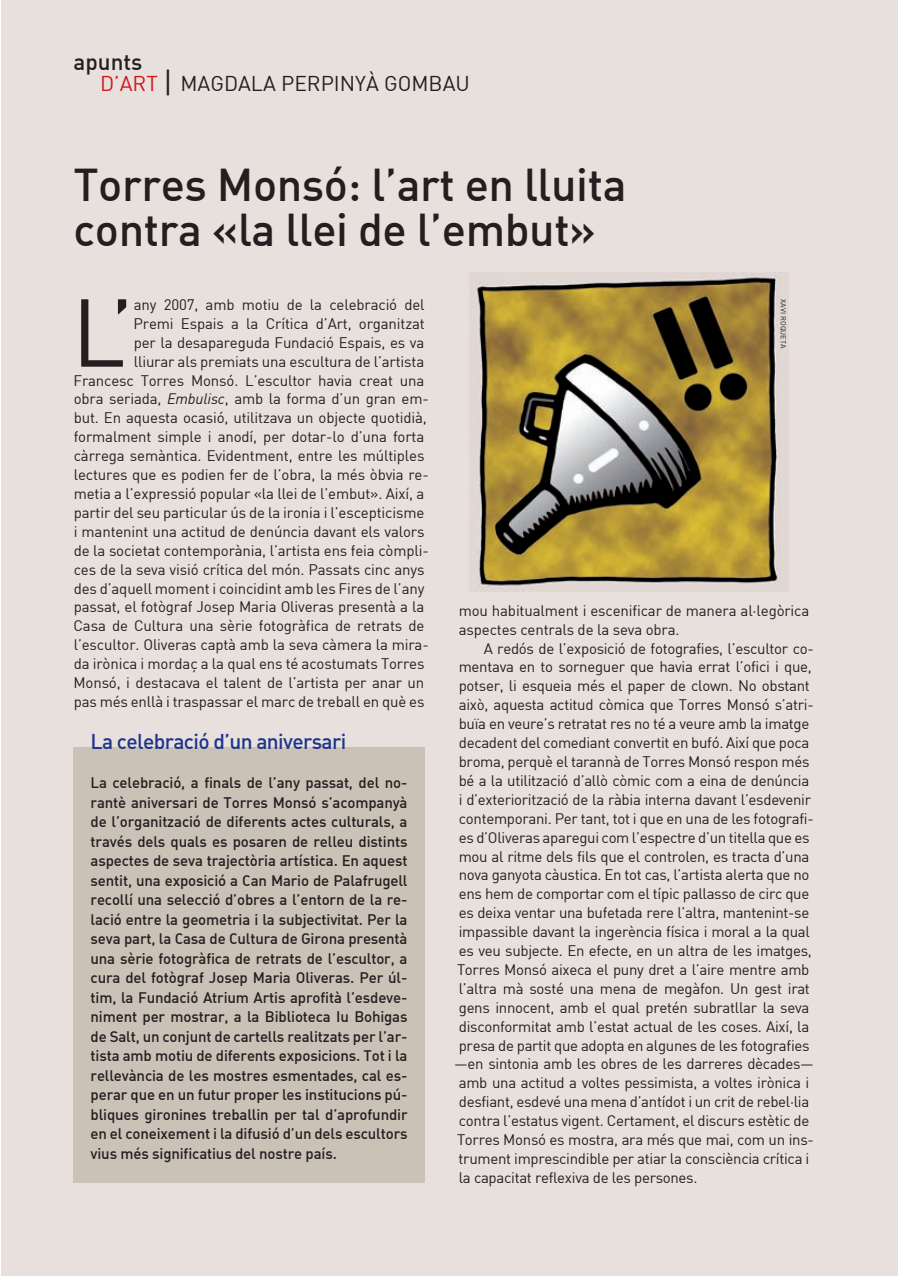
<style>
.page{position:relative;width:898px;height:1276px;background:#fff}
.page>*{position:absolute;margin:0;border:0;box-sizing:border-box;transform-origin:0 0}
.t1{font:94.65px "DIN";color:#231f20}
.t2{font:45px/45px "DIN Medium Alternate";letter-spacing:-.01em;color:#231f20}
.t3{font:22.5px "DIN Medium Alternate";color:#231f20}
.t4{font:21px "DIN";color:#231f20}
.t5{font:21px "DIN Medium Alternate";letter-spacing:-.03em;color:#1e358b}
.t6{font:15px/18.9px "DIN";letter-spacing:-.02em;color:#231f20}
.t7{font:15px/19.5px "DIN Medium Alternate";letter-spacing:-.01em;color:#231f20;text-align:justify}
.t8{font:7.35px "DIN";color:#231f20}
.s1{color:#d2161e}
.s2{font-size:30px}
.s3{font-style:italic}
</style>
<div class="page">
<div style="left:1px;top:0;width:896px;height:1275px;background:#e8e0dc"></div>
<div style="left:74px;top:747px;width:350px;height:435px;background:#cbc2b7"></div>
<img style="left:469px;top:272px;width:312px;height:319px">
<h3 class="t3" style="left:74px;top:48px;width:70px">apunts</h3>
<h3 class="t4" style="left:100px;top:70px;width:371px"><span class="s1">D’ART</span> <span class="s2">|</span> MAGDALA PERPINYÀ GOMBAU</h3>
<h2 class="t2" style="left:74px;top:161px;width:554px">Torres Monsó: l’art en lluita contra «la llei de l’embut»</h2>
<h1 class="t1" style="left:71px;top:273px;width:65px">L’</h1>
<p class="t6" style="left:134px;top:295px;width:292px">any 2007, amb motiu de la celebració del</p>
<p class="t6" style="left:133px;top:314px;width:293px">Premi Espais a la Crítica d’Art, organitzat</p>
<p class="t6" style="left:134px;top:332px;width:292px">per la desapareguda Fundació Espais, es va</p>
<p class="t6" style="left:134px;top:351px;width:292px">lliurar als premiats una escultura de l’artista</p>
<p class="t6" style="left:73px;top:370px;width:352px">Francesc Torres Monsó. L’escultor havia creat una</p>
<p class="t6" style="left:74px;top:389px;width:356px">obra seriada, <span class="s3">Embulisc</span>, amb la forma d’un gran em·</p>
<p class="t6" style="left:74px;top:408px;width:354px">but. En aquesta ocasió, utilitzava un objecte quotidià,</p>
<p class="t6" style="left:74px;top:427px;width:352px">formalment simple i anodí, per dotar·lo d’una forta</p>
<p class="t6" style="left:74px;top:446px;width:352px">càrrega semàntica. Evidentment, entre les múltiples</p>
<p class="t6" style="left:74px;top:465px;width:356px">lectures que es podien fer de l’obra, la més òbvia re·</p>
<p class="t6" style="left:74px;top:484px;width:352px">metia a l’expressió popular «la llei de l’embut». Així, a</p>
<p class="t6" style="left:74px;top:503px;width:352px">partir del seu particular ús de la ironia i l’escepticisme</p>
<p class="t6" style="left:74px;top:521px;width:352px">i mantenint una actitud de denúncia davant els valors</p>
<p class="t6" style="left:74px;top:540px;width:356px">de la societat contemporània, l’artista ens feia còmpli·</p>
<p class="t6" style="left:74px;top:559px;width:352px">ces de la seva visió crítica del món. Passats cinc anys</p>
<p class="t6" style="left:74px;top:578px;width:352px">des d’aquell moment i coincidint amb les Fires de l’any</p>
<p class="t6" style="left:74px;top:597px;width:352px">passat, el fotògraf Josep Maria Oliveras presentà a la</p>
<p class="t6" style="left:74px;top:616px;width:352px">Casa de Cultura una sèrie fotogràfica de retrats de</p>
<p class="t6" style="left:74px;top:635px;width:356px">l’escultor. Oliveras captà amb la seva càmera la mira·</p>
<p class="t6" style="left:74px;top:654px;width:352px">da irònica i mordaç a la qual ens té acostumats Torres</p>
<p class="t6" style="left:73px;top:673px;width:352px">Monsó, i destacava el talent de l’artista per anar un</p>
<p class="t6" style="left:74px;top:692px;width:352px">pas més enllà i traspassar el marc de treball en què es</p>
<h3 class="t5" style="left:91px;top:728px;width:257px">La celebració d’un aniversari</h3>
<p class="t7" style="left:91px;top:772px;width:318px">La celebració, a finals de l’any passat, del no&shy;rantè aniversari de Torres Monsó s’acompanyà de l’organització de diferents actes culturals, a través dels quals es posaren de relleu distints aspectes de seva trajectòria artística. En aquest sentit, una exposició a Can Mario de Palafrugell recollí una selecció d’obres a l’entorn de la re&shy;lació entre la geometria i la subjectivitat. Per la seva part, la Casa de Cultura de Girona presentà una sèrie fotogràfica de retrats de l’escultor, a cura del fotògraf Josep Maria Oliveras. Per úl&shy;tim, la Fundació Atrium Artis aprofità l’esdeve&shy;niment per mostrar, a la Biblioteca Iu Bohigas de Salt, un conjunt de cartells realitzats per l’ar&shy;tista amb motiu de diferents exposicions. Tot i la rellevància de les mostres esmentades, cal es&shy;perar que en un futur proper les institucions pú&shy;bliques gironines treballin per tal d’aprofundir en el coneixement i la difusió d’un dels escultors vius més significatius del nostre país.</p>
<p class="t8" style="left:788px;top:299px;width:51px;rotate:90deg">xavi roqueta</p>
<p class="t6" style="left:458px;top:600px;width:352px">mou habitualment i escenificar de manera al·legòrica aspectes centrals de la seva obra.</p>
<p class="t6" style="left:483px;top:638px;width:331px">A redós de l’exposició de fotografies, l’escultor co·</p>
<p class="t6" style="left:458px;top:657px;width:354px">mentava en to sorneguer que havia errat l’ofici i que,</p>
<p class="t6" style="left:458px;top:676px;width:352px">potser, li esqueia més el paper de clown. No obstant</p>
<p class="t6" style="left:459px;top:695px;width:356px">això, aquesta actitud còmica que Torres Monsó s’atri·</p>
<p class="t6" style="left:458px;top:714px;width:352px">buïa en veure’s retratat res no té a veure amb la imatge</p>
<p class="t6" style="left:458px;top:733px;width:352px">decadent del comediant convertit en bufó. Així que poca</p>
<p class="t6" style="left:458px;top:752px;width:352px">broma, perquè el tarannà de Torres Monsó respon més</p>
<p class="t6" style="left:458px;top:770px;width:352px">bé a la utilització d’allò còmic com a eina de denúncia</p>
<p class="t6" style="left:459px;top:789px;width:353px">i d’exteriorització de la ràbia interna davant l’esdevenir</p>
<p class="t6" style="left:459px;top:808px;width:356px">contemporani. Per tant, tot i que en una de les fotografi·</p>
<p class="t6" style="left:459px;top:827px;width:352px">es d’Oliveras aparegui com l’espectre d’un titella que es</p>
<p class="t6" style="left:458px;top:846px;width:352px">mou al ritme dels fils que el controlen, es tracta d’una</p>
<p class="t6" style="left:458px;top:865px;width:352px">nova ganyota càustica. En tot cas, l’artista alerta que no</p>
<p class="t6" style="left:459px;top:884px;width:352px">ens hem de comportar com el típic pallasso de circ que</p>
<p class="t6" style="left:459px;top:903px;width:352px">es deixa ventar una bufetada rere l’altra, mantenint·se</p>
<p class="t6" style="left:459px;top:922px;width:352px">impassible davant la ingerència física i moral a la qual</p>
<p class="t6" style="left:459px;top:941px;width:354px">es veu subjecte. En efecte, en un altra de les imatges,</p>
<p class="t6" style="left:457px;top:959px;width:354px">Torres Monsó aixeca el puny dret a l’aire mentre amb</p>
<p class="t6" style="left:458px;top:978px;width:352px">l’altra mà sosté una mena de megàfon. Un gest irat</p>
<p class="t6" style="left:459px;top:997px;width:352px">gens innocent, amb el qual pretén subratllar la seva</p>
<p class="t6" style="left:459px;top:1016px;width:352px">disconformitat amb l’estat actual de les coses. Així, la</p>
<p class="t6" style="left:458px;top:1035px;width:352px">presa de partit que adopta en algunes de les fotografies</p>
<p class="t6" style="left:454px;top:1054px;width:361px">—en sintonia amb les obres de les darreres dècades—</p>
<p class="t6" style="left:459px;top:1073px;width:352px">amb una actitud a voltes pessimista, a voltes irònica i</p>
<p class="t6" style="left:458px;top:1092px;width:352px">desfiant, esdevé una mena d’antídot i un crit de rebel·lia</p>
<p class="t6" style="left:459px;top:1111px;width:352px">contra l’estatus vigent. Certament, el discurs estètic de</p>
<p class="t6" style="left:457px;top:1130px;width:358px">Torres Monsó es mostra, ara més que mai, com un ins·</p>
<p class="t6" style="left:458px;top:1148px;width:352px">trument imprescindible per atiar la consciència crítica i</p>
<p class="t6" style="left:458px;top:1167px;width:240px">la capacitat reflexiva de les persones.</p>
</div>
